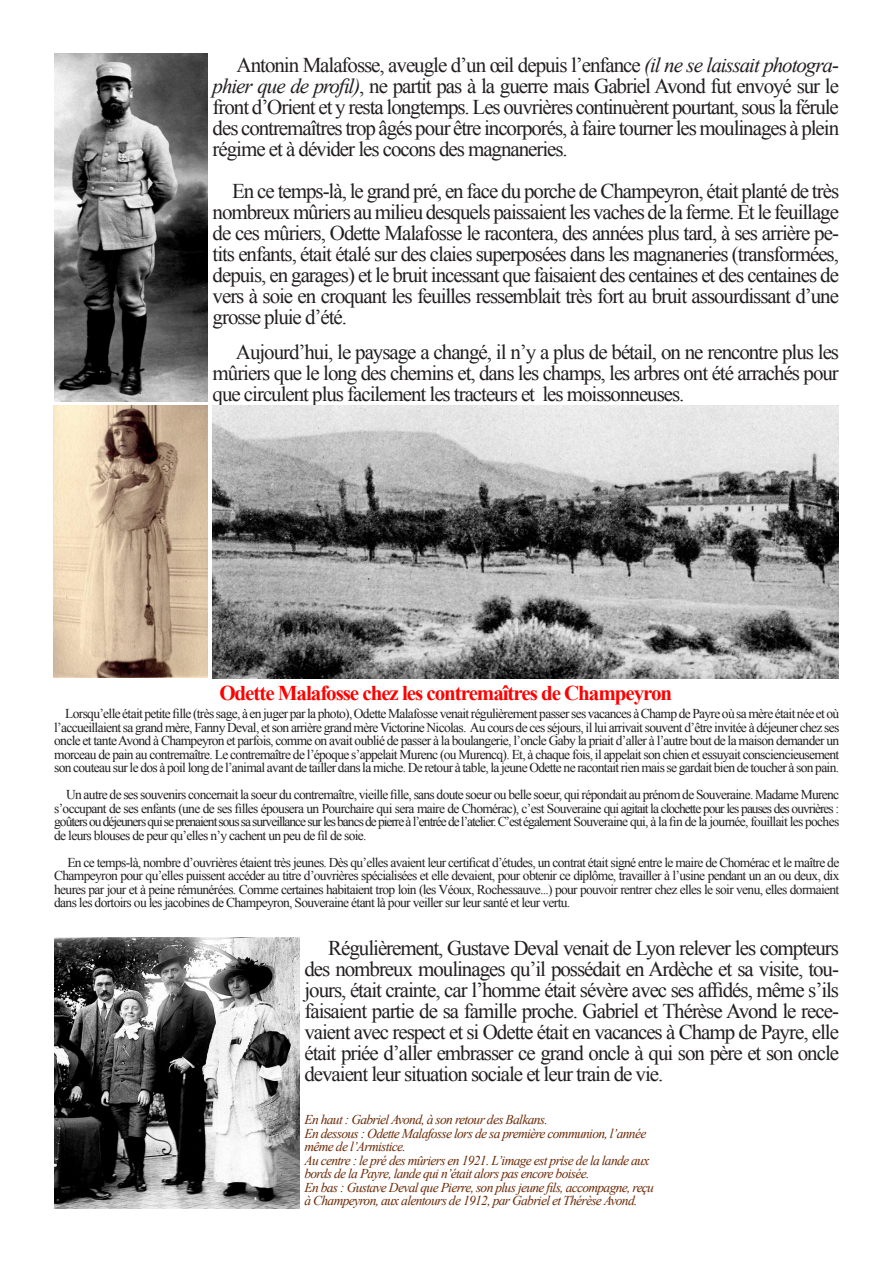
<style>
.page{position:relative;width:893px;height:1263px;background:#fff}
.page>*{position:absolute;margin:0;border:0;box-sizing:border-box;transform-origin:0 0}
.t1{font:21px/21px "Times New Roman";letter-spacing:-.05em;color:#231f20;text-align:justify}
.t2{font:700 21px "Times New Roman";letter-spacing:-.05em;color:#f00}
.t3{font:13.5px/13.5px "Times New Roman";letter-spacing:-.05em;color:#231f20;text-align:justify}
.t4{font:italic 13.5px/13.5px "Times New Roman";letter-spacing:-.05em;color:#6c2b08}
.s1{font-style:italic}
</style>
<div class="page">
<img style="left:54px;top:54px;width:154px;height:348px">
<img style="left:213px;top:405px;width:626px;height:273px">
<img style="left:54px;top:938px;width:246px;height:271px">
<img style="left:53px;top:405px;width:155px;height:272px">
<p class="t1" style="left:213px;top:54px;width:628px;text-indent:24px">Antonin Malafosse, aveugle d’un œil depuis l’enfance <span class="s1">(il ne se laissait photogra&shy;phier que de profil)</span>, ne partit pas à la guerre mais Gabriel Avond fut envoyé sur le front d’Orient et y resta longtemps. Les ouvrières continuèrent pourtant, sous la férule des contremaîtres trop âgés pour être incorporés, à faire tourner les moulinages à plein régime et à dévider les cocons des magnaneries.</p>
<p class="t1" style="left:213px;top:180px;width:628px;text-indent:20px">En ce temps-là, le grand pré, en face du porche de Champeyron, était planté de très nombreux mûriers au milieu desquels paissaient les vaches de la ferme. Et le feuillage de ces mûriers, Odette Malafosse le racontera, des années plus tard, à ses arrière pe&shy;tits enfants, était étalé sur des claies superposées dans les magnaneries (transformées, depuis, en garages) et le bruit incessant que faisaient des centaines et des centaines de vers à soie en croquant les feuilles ressemblait très fort au bruit assourdissant d’une grosse pluie d’été.</p>
<p class="t1" style="left:213px;top:341px;width:628px;text-indent:23px">Aujourd’hui, le paysage a changé, il n’y a plus de bétail, on ne rencontre plus les mûriers que le long des chemins et, dans les champs, les arbres ont été arrachés pour que circulent plus facilement les tracteurs et les moissonneuses.</p>
<p class="t2" style="left:219px;top:681px;width:454px">Odette Malafosse chez les contremaîtres de Champeyron</p>
<p class="t3" style="left:54px;top:706px;width:787px;text-indent:11px">Lorsqu’elle était petite fille (très sage, à en juger par la photo), Odette Malafosse venait régulièrement passer ses vacances à Champ de Payre où sa mère était née et où l’accueillaient sa grand mère, Fanny Deval, et son arrière grand mère Victorine Nicolas. Au cours de ces séjours, il lui arrivait souvent d’être invitée à déjeuner chez ses oncle et tante Avond à Champeyron et parfois, comme on avait oublié de passer à la boulangerie, l’oncle Gaby la priait d’aller à l’autre bout de la maison demander un morceau de pain au contremaître. Le contremaître de l’époque s’appelait Murenc (ou Murencq). Et, à chaque fois, il appelait son chien et essuyait consciencieusement son couteau sur le dos à poil long de l’animal avant de tailler dans la miche. De retour à table, la jeune Odette ne racontait rien mais se gardait bien de toucher à son pain.</p>
<p class="t3" style="left:54px;top:787px;width:787px;text-indent:12px">Un autre de ses souvenirs concernait la soeur du contremaître, vieille fille, sans doute soeur ou belle soeur, qui répondait au prénom de Souveraine. Madame Murenc s’occupant de ses enfants (une de ses filles épousera un Pourchaire qui sera maire de Chomérac), c’est Souveraine qui agitait la clochette pour les pauses des ouvrières : goûters ou déjeuners qui se prenaient sous sa surveillance sur les bancs de pierre à l’entrée de l’atelier. C’est également Souveraine qui, à la fin de la journée, fouillait les poches de leurs blouses de peur qu’elles n’y cachent un peu de fil de soie.</p>
<p class="t3" style="left:54px;top:855px;width:787px;text-indent:13px">En ce temps-là, nombre d’ouvrières étaient très jeunes. Dès qu’elles avaient leur certificat d’études, un contrat était signé entre le maire de Chomérac et le maître de Champeyron pour qu’elles puissent accéder au titre d’ouvrières spécialisées et elle devaient, pour obtenir ce diplôme, travailler à l’usine pendant un an ou deux, dix heures par jour et à peine rémunérées. Comme certaines habitaient trop loin (les Véoux, Rochessauve...) pour pouvoir rentrer chez elles le soir venu, elles dormaient dans les dortoirs ou les jacobines de Champeyron, Souveraine étant là pour veiller sur leur santé et leur vertu.</p>
<p class="t1" style="left:304px;top:937px;width:536px;text-indent:24px">Régulièrement, Gustave Deval venait de Lyon relever les compteurs des nombreux moulinages qu’il possédait en Ardèche et sa visite, tou&shy;jours, était crainte, car l’homme était sévère avec ses affidés, même s’ils faisaient partie de sa famille proche. Gabriel et Thérèse Avond le rece&shy;vaient avec respect et si Odette était en vacances à Champ de Payre, elle était priée d’aller embrasser ce grand oncle à qui son père et son oncle devaient leur situation sociale et leur train de vie.</p>
<p class="t4" style="left:304px;top:1112px;width:245px">En haut : Gabriel Avond, à son retour des Balkans.</p>
<p class="t4" style="left:304px;top:1126px;width:343px">En dessous : Odette Malafosse lors de sa première communion, l’année même de l’Armistice.</p>
<p class="t4" style="left:304px;top:1153px;width:346px">Au centre : le pré des mûriers en 1921. L’image est prise de la lande aux bords de la Payre, lande qui n’était alors pas encore boisée.</p>
<p class="t4" style="left:304px;top:1180px;width:351px">En bas : Gustave Deval que Pierre, son plus jeune fils, accompagne, reçu à Champeyron, aux alentours de 1912, par Gabriel et Thérèse Avond.</p>
</div>
